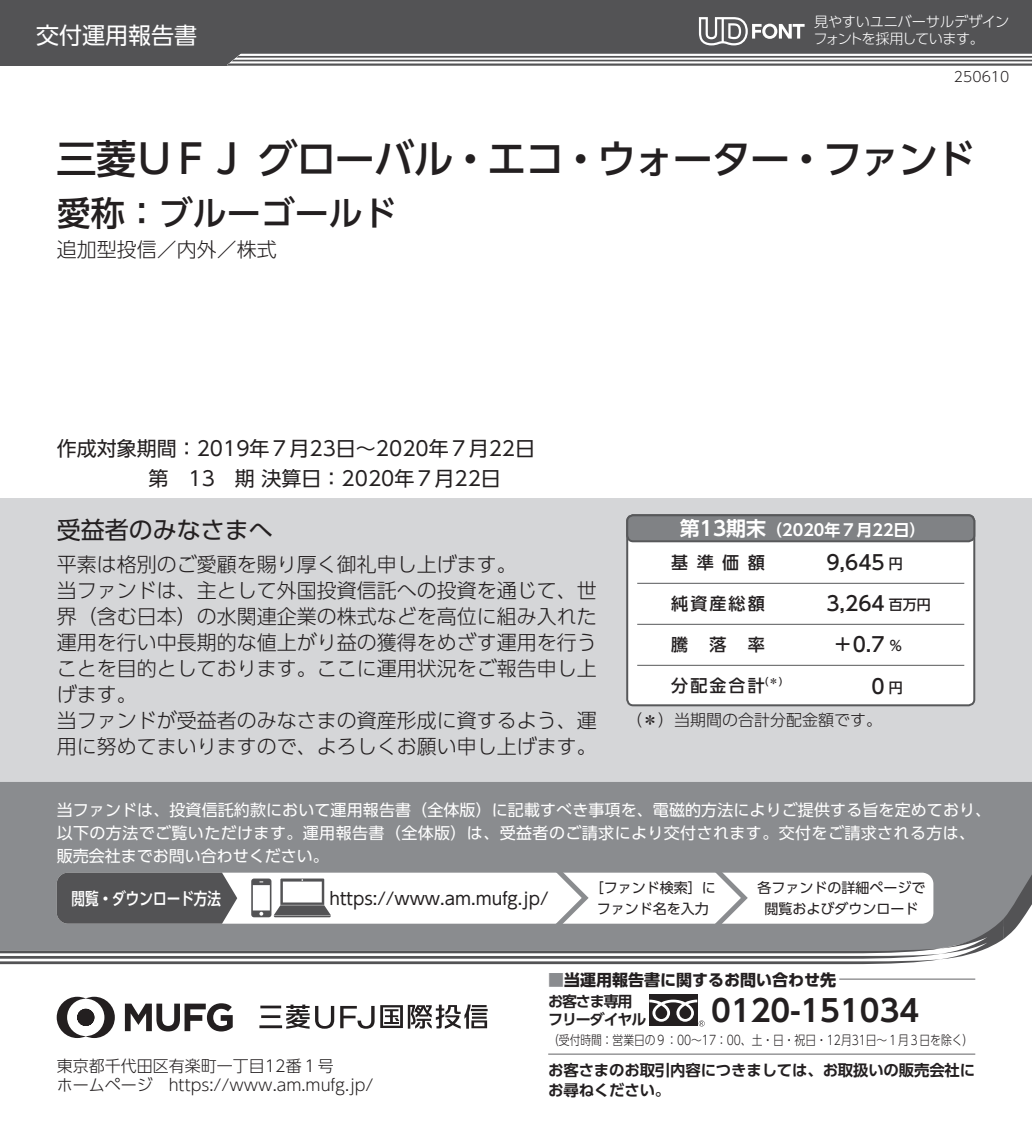
<style>
.page{position:relative;width:1032px;height:1134px;background:#fff}
.page>*{position:absolute;margin:0;border:0;box-sizing:border-box;transform-origin:0 0}
.t1{font:40px "UD Shin Go Pro Medium 90 msp RKSJ H";letter-spacing:-.04em;color:#231f20}
.t2{font:34px "UD Shin Go Pro Medium 90 msp RKSJ H";color:#231f20}
.t3{font:30px "UD Shin Go Pro De Bold 90 msp RKSJ H";color:#231f20}
.t4{font:24px "UD Shin Go Pro Regular 90 msp RKSJ H";color:#231f20}
.t5{font:23px "UD Shin Go Pro Regular 90 msp RKSJ H";color:#fff}
.t6{font:20px/26px "UD Shin Go Pro Light 90 msp RKSJ H";color:#231f20}
.t7{font:20px/30px "UD Shin Go Pro Regular 90 msp RKSJ H";color:#231f20}
.t8{font:20px "UD Shin Go Pro Medium 90 msp RKSJ H";color:#231f20}
.t9{font:17px "UD Shin Go Pro Regular 90 msp RKSJ H";color:#231f20}
.t10{font:17px "UD Shin Go Pro Medium 90 msp RKSJ H";letter-spacing:.125em;color:#231f20}
.t11{font:17px "UD Shin Go C Oeiz Pr 6 Med 90 msp RKSJ H";color:#fff}
.t12{font:16px/23px "UD Shin Go Pro Regular 90 msp RKSJ H";letter-spacing:.005em;color:#fff}
.t13{font:16px/19px "UD Shin Go Pro Light 90 msp RKSJ H";color:#231f20}
.t14{font:16px "UD Shin Go Pro Bold 90 msp RKSJ H";color:#231f20}
.t15{font:16px "UD Shin Go Pro De Bold 90 msp RKSJ H";color:#fff}
.t16{font:15.4px/20px "UD Shin Go Pro De Bold 90 msp RKSJ H";letter-spacing:-.01em;color:#231f20}
.t17{font:15px/18px "UD Shin Go Pro De Bold 90 msp RKSJ H";letter-spacing:-.075em;color:#231f20}
.t18{font:14.2px/17px "UD Shin Go Pro Light 90 msp RKSJ H";letter-spacing:-.025em;color:#fff}
.t19{font:14px/20px "UD Shin Go Pro Regular 90 msp RKSJ H";color:#231f20;text-align:center}
.t20{font:14px "UD Shin Go Pro Light 90 msp RKSJ H";color:#231f20}
.t21{font:13px "UD Shin Go Pro Light 90 msp RKSJ H";letter-spacing:-.005em;color:#231f20;scale:.83 1}
.t22{font:10.2px "UD Shin Go Pro Medium 90 msp RKSJ H";color:#231f20}
.s1{font-size:20px}
.s2{font-size:14px}
.s3{color:#8a8c8f}
</style>
<div class="page">
<svg style="left:125px;top:1003px;width:108px;height:28px"></svg>
<svg style="left:57px;top:997px;width:58px;height:41px"></svg>
<hr style="left:260px;top:1005px;width:21px;height:3px;background:#231f20">
<hr style="left:259px;top:1025px;width:23px;height:3px;background:#231f20">
<hr style="left:261px;top:1015px;width:19px;height:3px;background:#231f20">
<svg style="left:340px;top:1004px;width:148px;height:25px"></svg>
<svg style="left:286px;top:1004px;width:48px;height:25px"></svg>
<div style="left:0;top:0;width:1032px;height:65px;background:#535355"></div>
<svg style="left:227px;top:54px;width:805px;height:11px"></svg>
<svg style="left:699px;top:17px;width:105px;height:28px"></svg>
<div style="left:0;top:498px;width:1032px;height:284px;background:#d5d6d8"></div>
<div style="left:0;top:782px;width:1032px;height:65px;background:#8a8c8f"></div>
<svg style="left:0;top:847px;width:1032px;height:117px"></svg>
<hr style="left:548px;top:1053px;width:427px;height:1px;background:#636366">
<hr style="left:839px;top:978px;width:136px;height:1px;background:#636366">
<div style="left:649px;top:995px;width:48px;height:31px;background:#231f20"></div>
<svg style="left:649px;top:1000px;width:56px;height:26px"></svg>
<div style="left:627px;top:515px;width:347px;height:190px;background:#fff;border-radius:6px"></div>
<div style="left:626px;top:514px;width:349px;height:192px;border:2px solid #57585a;border-radius:6px"></div>
<hr style="left:637px;top:583px;width:327px;height:1px;background:#57585a">
<hr style="left:637px;top:665px;width:327px;height:1px;background:#57585a">
<hr style="left:637px;top:624px;width:327px;height:1px;background:#57585a">
<div style="left:627px;top:515px;width:347px;height:26px;background:#808285;border-radius:6px"></div>
<div style="left:626px;top:514px;width:349px;height:28px;border:2px solid #57585a;border-radius:6px"></div>
<p class="t5" style="left:36px;top:27px;width:163px">交付運用報告書</p>
<p class="t18" style="left:813px;top:15px;width:197px">見やすいユニバーサルデザインフォントを採用しています。</p>
<p class="t20" style="left:954px;top:71px;width:57px">250610</p>
<h1 class="t1" style="left:56px;top:144px;width:920px">三菱ＵＦＪ グローバル・エコ・ウォーター・ファンド</h1>
<h2 class="t2" style="left:57px;top:200px;width:342px">愛称：ブルーゴールド</h2>
<p class="t6" style="left:57px;top:239px;width:221px">追加型投信／内外／株式</p>
<p class="t7" style="left:149px;top:436px;width:388px;text-indent:-92px">作成対象期間：2019年７月23日～2020年７月22日第　13　期 決算日：2020年７月22日</p>
<p class="t4" style="left:57px;top:521px;width:218px">受益者のみなさまへ</p>
<p class="t6" style="left:57px;top:554px;width:541px">平素は格別のご愛顧を賜り厚く御礼申し上げます。<br>当ファンドは、主として外国投資信託への投資を通じて、世界（含む日本）の水関連企業の株式などを高位に組み入れた運用を行い中長期的な値上がり益の獲得をめざす運用を行うことを目的としております。ここに運用状況をご報告申し上げます。<br>当ファンドが受益者のみなさまの資産形成に資するよう、運用に努めてまいりますので、よろしくお願い申し上げます。</p>
<p class="t15" style="left:680px;top:524px;width:247px"><span class="s1">第13期末</span>（2020年７月22日）</p>
<p class="t10" style="left:671px;top:556px;width:95px">基準価額</p>
<p class="t8" style="left:826px;top:555px;width:78px">9,645 <span class="s2">円</span></p>
<p class="t10" style="left:671px;top:597px;width:95px">純資産総額</p>
<p class="t8" style="left:826px;top:596px;width:106px">3,264 <span class="s2">百万円</span></p>
<p class="t10" style="left:671px;top:638px;width:18px">騰</p>
<p class="t10" style="left:709px;top:638px;width:18px">落</p>
<p class="t10" style="left:748px;top:638px;width:18px">率</p>
<p class="t8" style="left:833px;top:637px;width:71px">＋0.7 <span class="s2">％</span></p>
<p class="t10" style="left:671px;top:680px;width:95px">分配金合計</p>
<p class="t22" style="left:765px;top:677px;width:19px">(＊)</p>
<p class="t8" style="left:871px;top:678px;width:33px">0 <span class="s2">円</span></p>
<p class="t13" style="left:626px;top:713px;width:257px">（＊） 当期間の合計分配金額です。</p>
<p class="t12" style="left:57px;top:801px;width:936px">当ファンドは、投資信託約款において運用報告書（全体版）に記載すべき事項を、電磁的方法によりご提供する旨を定めており、以下の方法でご覧いただけます。運用報告書（全体版）は、受益者のご請求により交付されます。交付をご請求される方は、販売会社までお問い合わせください。</p>
<p class="t11" style="left:72px;top:892px;width:151px">閲覧・ダウンロード方法</p>
<p class="t9" style="left:329px;top:892px;width:220px">https://www.am.mufg.jp/</p>
<p class="t19" style="left:590px;top:880px;width:127px">［ファンド検索］にファンド名を入力</p>
<p class="t19" style="left:757px;top:880px;width:169px">各ファンドの詳細ページで閲覧およびダウンロード</p>
<p class="t13" style="left:57px;top:1058px;width:318px">東京都千代田区有楽町一丁目12番１号<br>ホームページ　https://www.am.mufg.jp/</p>
<p class="t14" style="left:548px;top:974px;width:289px"><span class="s3">■</span>当運用報告書に関するお問い合わせ先</p>
<p class="t17" style="left:548px;top:995px;width:100px">お客さま専用フリーダイヤル</p>
<h3 class="t3" style="left:711px;top:999px;width:209px">0120-151034</h3>
<p class="t21" style="left:548px;top:1035px;width:514px">（受付時間：営業日の９：00～17：00、土・日・祝日・12月31日～１月３日を除く）</p>
<p class="t16" style="left:548px;top:1062px;width:429px">お客さまのお取引内容につきましては、お取扱いの販売会社にお尋ねください。</p>
</div>
